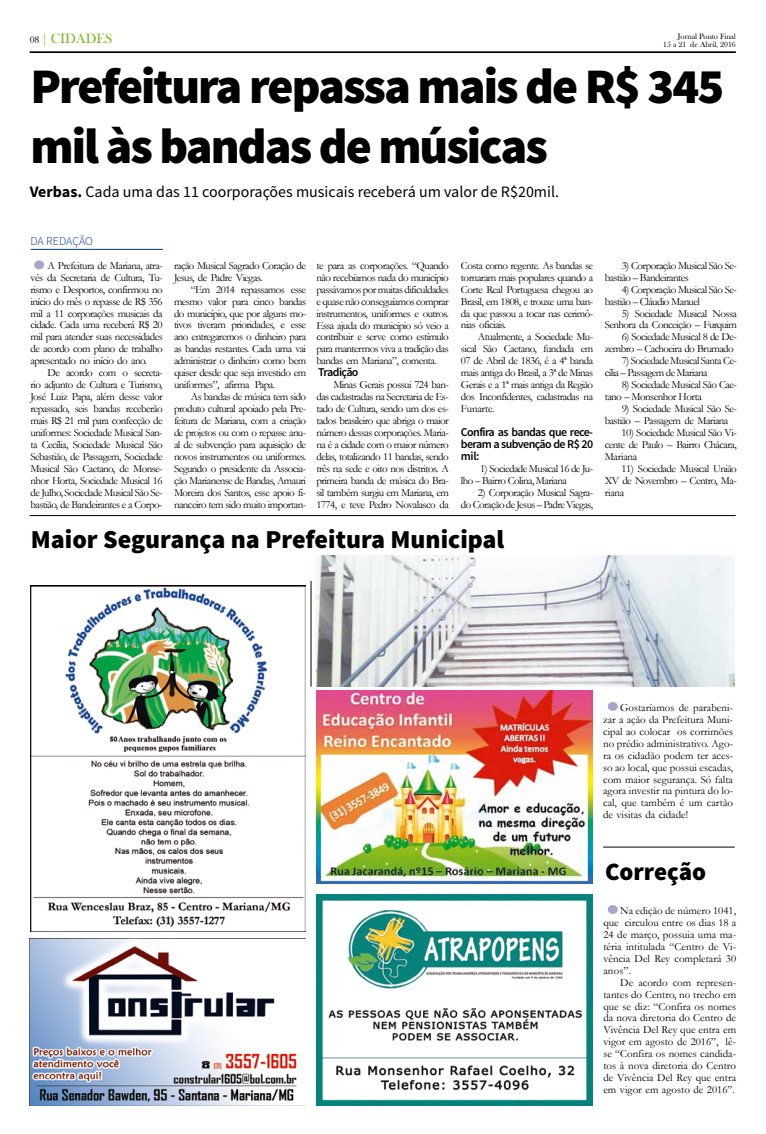
<style>
.page{position:relative;width:766px;height:1134px;background:#fff}
.page>*{position:absolute;margin:0;border:0;box-sizing:border-box;transform-origin:0 0}
.t1{font:900 49.8px/59.7px "Source Sans Pro";letter-spacing:-.04em;color:#000}
.t2{font:900 25.9px "Source Sans Pro";color:#000}
.t3{font:900 24.9px "Source Sans Pro";color:#000}
.t4{font:15.9px "Source Sans Pro";color:#000}
.t5{font:13.9px "Bask Old Face";color:#7eb620}
.t6{font:600 11.9px/11.9px "Source Sans Pro";letter-spacing:-.05em;color:#000;text-align:justify}
.t7{font:300 11.9px "Source Sans Pro";letter-spacing:-.01em;color:#003687}
.t8{font:11px/11.9px "Garamond";letter-spacing:-.05em;color:#000;text-align:justify}
.t9{font:8px/8px "Bask Old Face";color:#000;text-align:right}
.s1{font-size:10px;color:#000}
.s2{font-size:11.9px}
.s3{font-weight:700}
</style>
<div class="page">
<hr style="left:30px;top:52px;width:705px;height:1px;background:#000">
<img style="left:316px;top:894px;width:276px;height:211px">
<img style="left:316px;top:691px;width:276px;height:193px">
<img style="left:30px;top:938px;width:275px;height:168px">
<img style="left:30px;top:586px;width:275px;height:345px">
<hr style="left:311px;top:581px;width:1px;height:106px;background:#000">
<hr style="left:30px;top:249px;width:133px;height:1px;background:#003687">
<div style="left:34px;top:260px;width:10px;height:9px;background:#a7a6cc;border-radius:50%"></div>
<div style="left:607px;top:702px;width:10px;height:9px;background:#a7a6cc;border-radius:50%"></div>
<hr style="left:30px;top:515px;width:705px;height:1px;background:#000">
<hr style="left:603px;top:847px;width:131px;height:1px;background:#000">
<div style="left:607px;top:905px;width:10px;height:9px;background:#a7a6cc;border-radius:50%"></div>
<img style="left:315px;top:555px;width:419px;height:132px">
<p class="t5" style="left:30px;top:31px;width:84px"><span class="s1">08</span> <span class="s2">|</span> CIDADES</p>
<p class="t9" style="left:663px;top:32px;width:74px">Jornal Ponto Final<br>15 a 21 de Abril, 2016</p>
<h1 class="t1" style="left:30px;top:59px;width:695px">Prefeitura repassa mais de R$ 345 mil às bandas de músicas</h1>
<h3 class="t4" style="left:30px;top:182px;width:530px"><span class="s3">Verbas.</span> Cada uma das 11 coorporações musicais receberá um valor de R$20mil.</h3>
<p class="t7" style="left:30px;top:234px;width:64px">DA REDAÇÃO</p>
<p class="t8" style="left:30px;top:259px;width:134px;text-indent:17px">A Prefeitura de Mariana, atra&shy;vés da Secretaria de Cultura, Tu&shy;rismo e Desportos, confirmou no início do mês o repasse de R$ 356 mil a 11 corporações musicais da cidade. Cada uma receberá R$ 20 mil para atender suas necessidades de acordo com plano de trabalho apresentado no início do ano.</p>
<p class="t8" style="left:30px;top:367px;width:134px;text-indent:17px">De acordo com o secreta&shy;rio adjunto de Cultura e Turismo, José Luiz Papa, além desse valor repassado, seis bandas receberão mais R$ 21 mil para confecção de uniformes: Sociedade Musical San&shy;ta Cecília, Sociedade Musical São Sebastião, de Passagem, Sociedade Musical São Caetano, de Monse&shy;nhor Horta, Sociedade Musical 16 de Julho, Sociedade Musical São Se&shy;bastião, de Bandeirantes e a Corpo-</p>
<p class="t8" style="left:461px;top:259px;width:134px">Costa como regente. As bandas se tornaram mais populares quando a Corte Real Portuguesa chegou ao Brasil, em 1808, e trouxe uma ban&shy;da que passou a tocar nas cerimô&shy;nias oficiais.</p>
<p class="t8" style="left:461px;top:331px;width:134px;text-indent:17px">Atualmente, a Sociedade Mu&shy;sical São Caetano, fundada em 07 de Abril de 1836, é a 4ª banda mais antiga do Brasil, a 3ª de Minas Gerais e a 1ª mais antiga da Região dos Inconfidentes, cadastradas na Funarte.</p>
<p class="t6" style="left:461px;top:426px;width:134px">Confira as bandas que rece&shy;beram a subvenção de R$ 20 mil:</p>
<p class="t8" style="left:461px;top:462px;width:134px;text-indent:19px">1) Sociedade Musical 16 de Ju&shy;lho – Bairro Colina, Mariana</p>
<p class="t8" style="left:461px;top:486px;width:134px;text-align:right">2) Corporação Musical Sagra-<br>do Coração de Jesus – Padre Viegas,</p>
<p class="t8" style="left:174px;top:259px;width:134px">ração Musical Sagrado Coração de<br>Jesus, de Padre Viegas.</p>
<p class="t8" style="left:174px;top:283px;width:134px;text-indent:17px">“Em 2014 repassamos esse mesmo valor para cinco bandas do município, que por alguns mo&shy;tivos tiveram prioridades, e esse ano entregaremos o dinheiro para as bandas restantes. Cada uma vai administrar o dinheiro como bem quiser desde que seja investido em uniformes”, afirma Papa.</p>
<p class="t8" style="left:174px;top:390px;width:134px;text-indent:17px">As bandas de música tem sido produto cultural apoiado pela Pre&shy;feitura de Mariana, com a criação de projetos ou com o repasse anu&shy;al de subvenção para aquisição de novos instrumentos ou uniformes.<br>Segundo o presidente da Associa&shy;ção Marianense de Bandas, Amauri Moreira dos Santos, esse apoio fi&shy;nanceiro tem sido muito importan-</p>
<p class="t8" style="left:316px;top:259px;width:134px">te para as corporações. “Quando não recebíamos nada do município passávamos por muitas dificuldades e quase não conseguíamos comprar instrumentos, uniformes e outros.<br>Essa ajuda do município só veio a contribuir e serve como estímulo para mantermos viva a tradição das bandas em Mariana”, comenta.</p>
<p class="t6" style="left:318px;top:367px;width:42px">Tradição</p>
<p class="t8" style="left:316px;top:378px;width:134px;text-indent:17px">Minas Gerais possui 724 ban&shy;das cadastradas na Secretaria de Es&shy;tado de Cultura, sendo um dos es&shy;tados brasileiro que abriga o maior número dessas corporações. Maria&shy;na é a cidade com o maior número delas, totalizando 11 bandas, sendo três na sede e oito nos distritos. A primeira banda de música do Bra&shy;sil também surgiu em Mariana, em 1774, e teve Pedro Novalasco da</p>
<p class="t8" style="left:604px;top:259px;width:134px;text-indent:17px">3) Corporação Musical São Se&shy;bastião – Bandeirantes</p>
<p class="t8" style="left:604px;top:283px;width:134px;text-indent:17px">4) Corporação Musical São Se&shy;bastião – Cláudio Manuel</p>
<p class="t8" style="left:604px;top:307px;width:134px;text-align:right">5) Sociedade Musical Nossa<br>Senhora da Conceição – Furquim</p>
<p class="t8" style="left:604px;top:331px;width:134px;text-align:right">6) Sociedade Musical 8 de De&shy;zembro – Cachoeira do Brumado</p>
<p class="t8" style="left:604px;top:355px;width:134px;text-indent:17px">7) Sociedade Musical Santa Ce&shy;cília – Passagem de Mariana</p>
<p class="t8" style="left:604px;top:378px;width:134px;text-indent:17px">8) Sociedade Musical São Cae&shy;tano – Monsenhor Horta</p>
<p class="t8" style="left:604px;top:402px;width:134px;text-indent:17px">9) Sociedade Musical São Se&shy;bastião – Passagem de Mariana</p>
<p class="t8" style="left:604px;top:426px;width:134px;text-indent:17px">10) Sociedade Musical São Vi&shy;cente de Paulo – Bairro Chácara, Mariana</p>
<p class="t8" style="left:604px;top:462px;width:134px;text-indent:17px">11) Sociedade Musical União XV de Novembro – Centro, Ma&shy;riana</p>
<h2 class="t2" style="left:31px;top:523px;width:475px">Maior Segurança na Prefeitura Municipal</h2>
<p class="t8" style="left:603px;top:701px;width:131px;text-indent:17px">Gostaríamos de parabeni&shy;zar a ação da Prefeitura Muni&shy;cipal ao colocar os corrimões no prédio administrativo. Ago&shy;ra os cidadão podem ter aces&shy;so ao local, que possui escadas, com maior segurança. Só falta agora investir na pintura do lo&shy;cal, que também é um cartão de visitas da cidade!</p>
<h3 class="t3" style="left:605px;top:856px;width:103px">Correção</h3>
<p class="t8" style="left:603px;top:904px;width:134px;text-indent:17px">Na edição de número 1041, que circulou entre os dias 18 a 24 de março, possuia uma ma&shy;téria intitulada “Centro de Vi&shy;vência Del Rey completará 30 anos”.</p>
<p class="t8" style="left:603px;top:976px;width:134px;text-indent:17px">De acordo com represen&shy;tantes do Centro, no trecho em que se diz: “Confira os nomes da nova diretoria do Centro de Vivência Del Rey que entra em vigor em agosto de 2016”, lê&shy;se “Confira os nomes candida&shy;tos à nova diretoria do Centro de Vivência Del Rey que entra em vigor em agosto de 2016”.</p>
</div>
